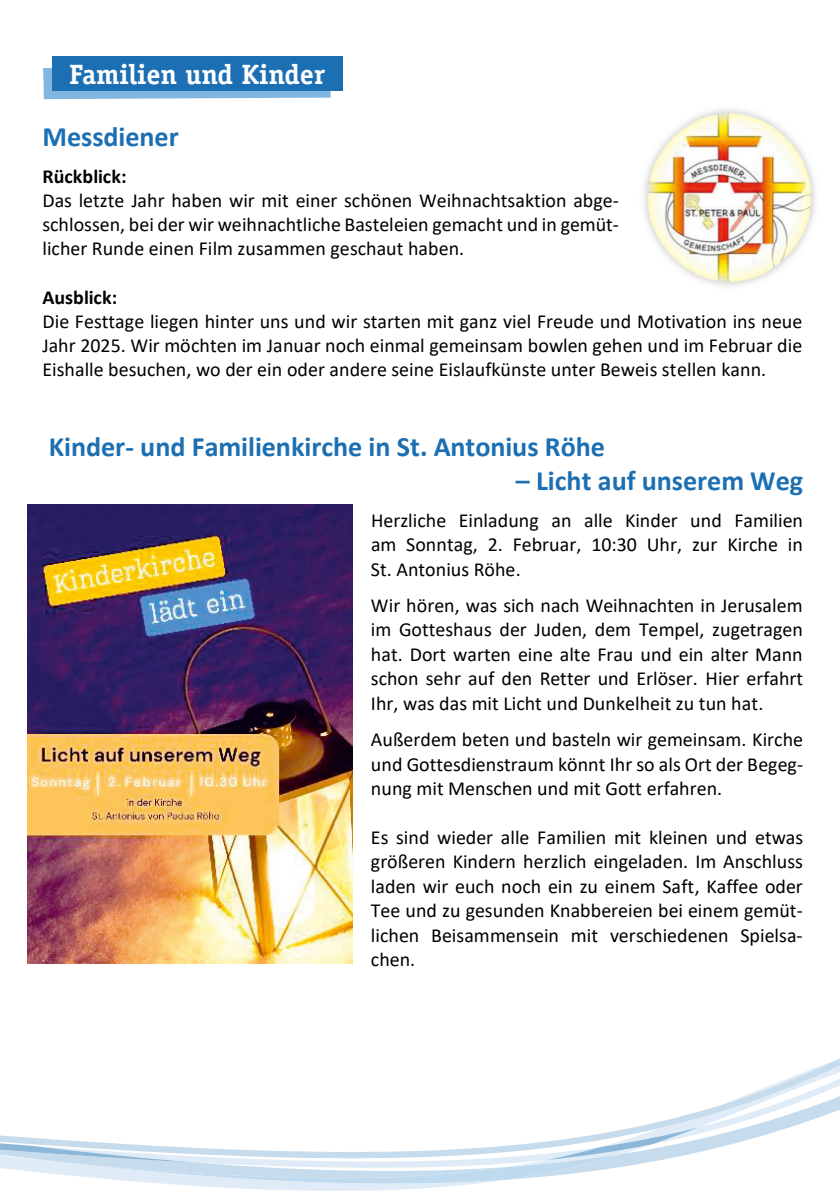
<style>
.page{position:relative;width:840px;height:1191px;background:#fff}
.page>*{position:absolute;margin:0;border:0;box-sizing:border-box;transform-origin:0 0}
.t1{font:700 28px "Calibri";color:#1b6fb2}
.t2{font:700 28px "Officina Serif";color:#fff}
.t3{font:20px/24.4px "Calibri";color:#000;text-align:justify}
.t4{font:700 20px "Calibri";color:#000}
</style>
<div class="page">
<svg style="left:698px;top:1059px;width:141px;height:94px"></svg>
<svg style="left:0;top:1112px;width:698px;height:79px"></svg>
<img style="left:643px;top:109px;width:173px;height:177px">
<img style="left:28px;top:504px;width:325px;height:460px">
<svg style="left:43px;top:66px;width:287px;height:33px;background:#89bbe1"></svg>
<div style="left:53px;top:57px;width:290px;height:34px;background:#1b6fb2"></div>
<h1 class="t2" style="left:69px;top:57px;width:257px">Familien und Kinder</h1>
<h1 class="t1" style="left:42px;top:117px;width:138px">Messdiener</h1>
<p class="t4" style="left:42px;top:163px;width:86px">Rückblick:</p>
<p class="t3" style="left:42px;top:188px;width:577px">Das letzte Jahr haben wir mit einer schönen Weihnachtsaktion abge&shy;schlossen, bei der wir weihnachtliche Basteleien gemacht und in gemüt&shy;licher Runde einen Film zusammen geschaut haben.</p>
<p class="t4" style="left:42px;top:283px;width:76px">Ausblick:</p>
<p class="t3" style="left:42px;top:308px;width:761px">Die Festtage liegen hinter uns und wir starten mit ganz viel Freude und Motivation ins neue Jahr 2025. Wir möchten im Januar noch einmal gemeinsam bowlen gehen und im Februar die Eishalle besuchen, wo der ein oder andere seine Eislaufkünste unter Beweis stellen kann.</p>
<h1 class="t1" style="left:49px;top:426px;width:557px">Kinder- und Familienkirche in St. Antonius Röhe</h1>
<h1 class="t1" style="left:515px;top:460px;width:288px">– Licht auf unserem Weg</h1>
<p class="t3" style="left:371px;top:507px;width:433px">Herzliche Einladung an alle Kinder und Familien am Sonntag, 2. Februar, 10:30 Uhr, zur Kirche in St. Antonius Röhe.</p>
<p class="t3" style="left:371px;top:593px;width:433px">Wir hören, was sich nach Weihnachten in Jerusalem im Gotteshaus der Juden, dem Tempel, zugetragen hat. Dort warten eine alte Frau und ein alter Mann schon sehr auf den Retter und Erlöser. Hier erfahrt Ihr, was das mit Licht und Dunkelheit zu tun hat.</p>
<p class="t3" style="left:371px;top:726px;width:433px">Außerdem beten und basteln wir gemeinsam. Kirche und Gottesdienstraum könnt Ihr so als Ort der Begeg&shy;nung mit Menschen und mit Gott erfahren.</p>
<p class="t3" style="left:371px;top:824px;width:433px">Es sind wieder alle Familien mit kleinen und etwas größeren Kindern herzlich eingeladen. Im Anschluss laden wir euch noch ein zu einem Saft, Kaffee oder Tee und zu gesunden Knabbereien bei einem gemüt&shy;lichen Beisammensein mit verschiedenen Spielsa&shy;chen.</p>
</div>
